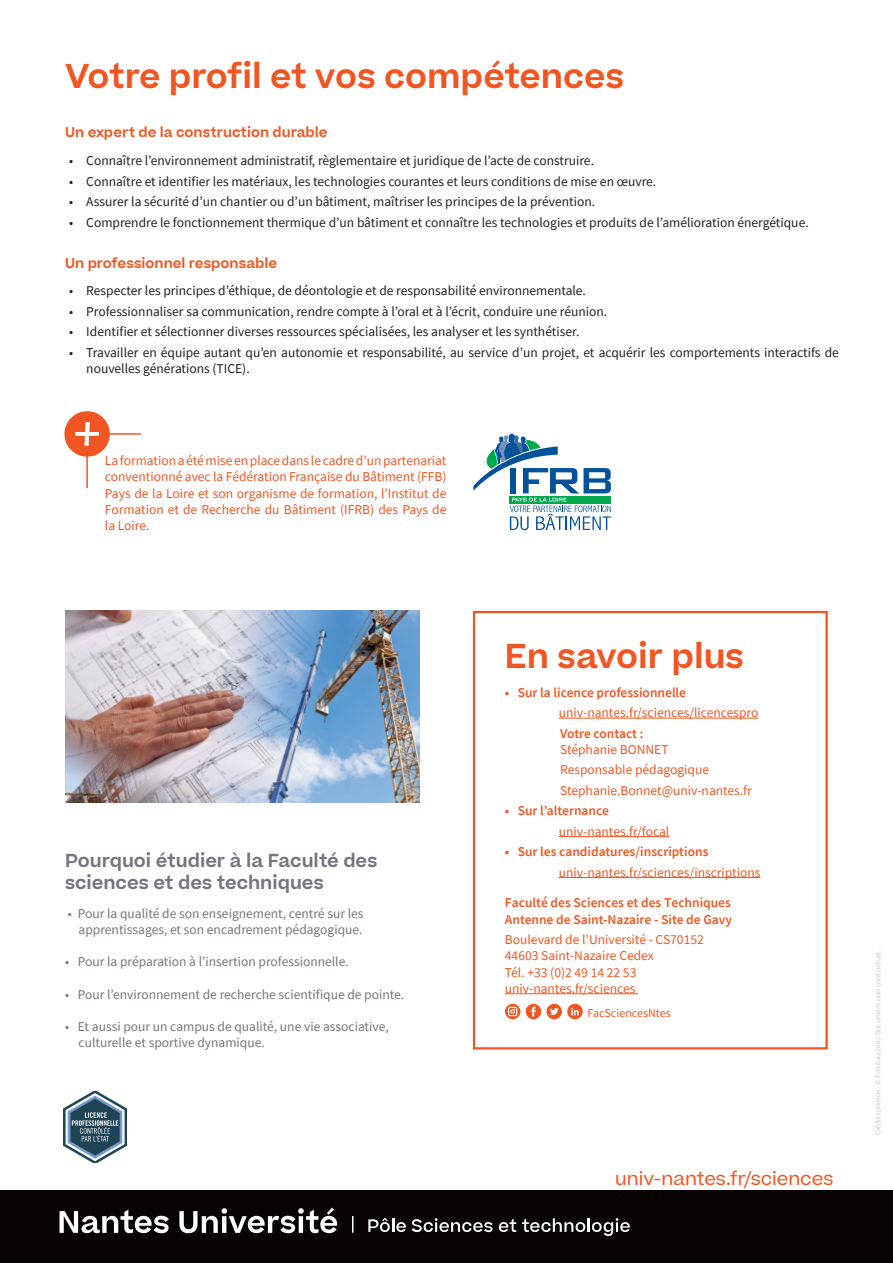
<style>
.page{position:relative;width:893px;height:1263px;background:#fff}
.page>*{position:absolute;margin:0;border:0;box-sizing:border-box;transform-origin:0 0}
.Titre{font:600 33px "Beatrice";color:#f15622}
.titre_encart{font:600 33px "Beatrice";color:#f15622}
.Titre-2{font:600 18px/21.6px "Beatrice";color:#71767f}
.t1{font:18px "Beatrice";color:#f15622}
.t2{font:13.5px/16.2px "Source Sans Pro";color:#231f20}
.info_encart{font:13.5px/16.2px "Source Sans Pro";color:#f15622}
.liste{font:13.5px "Source Sans Pro";color:#71767f}
.liste_encart{font:600 13.5px/16.2px "Source Sans Pro";color:#f15622}
.liste_encart-2{font:13.5px/16.2px "Source Sans Pro";color:#f15622}
.info{font:600 13.5px "Beatrice";color:#f15622}
.lien{font:13.5px "Source Sans Pro";color:#f15622}
.t3{font:12px "Source Sans Pro";color:#f15622}
.t4{font:7.5px "Source Sans Pro";color:#c7c7c1}
.s1{font-weight:600}
</style>
<div class="page">
<div style="left:526px;top:1004px;width:15px;height:15px;background:#f15622;border-radius:50%"></div>
<svg style="left:531px;top:1007px;width:5px;height:10px"></svg>
<div style="left:546px;top:1004px;width:16px;height:15px;background:#f15622;border-radius:50%"></div>
<svg style="left:550px;top:1008px;width:9px;height:7px"></svg>
<svg style="left:505px;top:1004px;width:15px;height:15px"></svg>
<svg style="left:508px;top:1007px;width:9px;height:9px"></svg>
<svg style="left:567px;top:1004px;width:16px;height:15px"></svg>
<svg style="left:571px;top:1008px;width:8px;height:7px"></svg>
<img style="left:64px;top:1091px;width:63px;height:72px">
<div style="left:0;top:1191px;width:893px;height:72px;background:#080302"></div>
<svg style="left:60px;top:1208px;width:277px;height:25px"></svg>
<svg style="left:368px;top:1218px;width:38px;height:14px"></svg>
<svg style="left:412px;top:1218px;width:81px;height:14px"></svg>
<svg style="left:499px;top:1219px;width:17px;height:13px"></svg>
<svg style="left:522px;top:1218px;width:108px;height:18px"></svg>
<svg style="left:352px;top:1216px;width:1px;height:17px"></svg>
<hr style="left:559px;top:718px;width:199px;height:1px;background:#f15622">
<hr style="left:559px;top:836px;width:110px;height:1px;background:#f15622">
<hr style="left:559px;top:877px;width:201px;height:1px;background:#f15622">
<hr style="left:505px;top:993px;width:133px;height:1px;background:#f15622">
<div style="left:473px;top:611px;width:355px;height:438px;border:2px solid #f15622"></div>
<img style="left:65px;top:611px;width:355px;height:191px">
<hr style="left:86px;top:433px;width:55px;height:2px;background:#f15622">
<hr style="left:86px;top:433px;width:2px;height:55px;background:#f15622">
<div style="left:65px;top:412px;width:44px;height:44px;background:#f15622;border-radius:50%"></div>
<div style="left:64px;top:411px;width:46px;height:46px;border:2px solid #f15622;border-radius:50%"></div>
<svg style="left:75px;top:422px;width:25px;height:24px"></svg>
<svg style="left:473px;top:434px;width:138px;height:96px"></svg>
<p class="Titre" style="left:65px;top:54px;width:561px">Votre profil et vos compétences</p>
<p class="info" style="left:65px;top:123px;width:264px">Un expert de la construction durable</p>
<p class="t2" style="left:69px;top:153px;width:526px">• Connaître l’environnement administratif, règlementaire et juridique de l’acte de construire.</p>
<p class="t2" style="left:69px;top:173px;width:588px">• Connaître et identifier les matériaux, les technologies courantes et leurs conditions de mise en œuvre.</p>
<p class="t2" style="left:69px;top:193px;width:527px">• Assurer la sécurité d’un chantier ou d’un bâtiment, maîtriser les principes de la prévention.</p>
<p class="t2" style="left:69px;top:214px;width:741px">• Comprendre le fonctionnement thermique d’un bâtiment et connaître les technologies et produits de l’amélioration énergétique.</p>
<p class="info" style="left:65px;top:254px;width:214px">Un professionnel responsable</p>
<p class="t2" style="left:69px;top:283px;width:518px">• Respecter les principes d’éthique, de déontologie et de responsabilité environnementale.</p>
<p class="t2" style="left:69px;top:303px;width:539px">• Professionnaliser sa communication, rendre compte à l’oral et à l’écrit, conduire une réunion.</p>
<p class="t2" style="left:69px;top:324px;width:512px">• Identifier et sélectionner diverses ressources spécialisées, les analyser et les synthétiser.</p>
<p class="t2" style="left:86px;top:344px;width:754px;text-indent:-17px">• Travailler en équipe autant qu’en autonomie et responsabilité, au service d’un projet, et acquérir les comportements interactifs de nouvelles générations (TICE).</p>
<p class="info_encart" style="left:105px;top:452px;width:343px;text-align:justify">La formation a été mise en place dans le cadre d’un partenariat conventionné avec la Fédération Française du Bâtiment (FFB)<br>Pays de la Loire et son organisme de formation, l’Institut de Formation et de Recherche du Bâtiment (IFRB) des Pays de la Loire.</p>
<p class="Titre-2" style="left:65px;top:850px;width:314px">Pourquoi étudier à la Faculté des sciences et des techniques</p>
<p class="liste" style="left:68px;top:904px;width:297px">• Pour la qualité de son enseignement, centré sur les</p>
<p class="liste" style="left:79px;top:921px;width:285px">apprentissages, et son encadrement pédagogique.</p>
<p class="liste" style="left:65px;top:953px;width:285px">• Pour la préparation à l’insertion professionnelle.</p>
<p class="liste" style="left:65px;top:985px;width:341px">• Pour l’environnement de recherche scientifique de pointe.</p>
<p class="liste" style="left:65px;top:1018px;width:325px">• Et aussi pour un campus de qualité, une vie associative,</p>
<p class="liste" style="left:79px;top:1034px;width:188px">culturelle et sportive dynamique.</p>
<p class="titre_encart" style="left:505px;top:634px;width:241px">En savoir plus</p>
<p class="liste_encart" style="left:505px;top:684px;width:183px">• Sur la licence professionnelle</p>
<p class="info_encart" style="left:559px;top:704px;width:201px">univ-nantes.fr/sciences/licencespro</p>
<p class="info_encart" style="left:560px;top:725px;width:110px"><span class="s1">Votre contact :<br></span>Stéphanie BONNET</p>
<p class="info_encart" style="left:560px;top:761px;width:150px">Responsable pédagogique</p>
<p class="info_encart" style="left:560px;top:782px;width:193px">Stephanie.Bonnet@univ-nantes.fr</p>
<p class="liste_encart" style="left:505px;top:802px;width:105px">• Sur l’alternance</p>
<p class="info_encart" style="left:559px;top:823px;width:112px">univ-nantes.fr/focal</p>
<p class="liste_encart" style="left:505px;top:843px;width:205px">• Sur les candidatures/inscriptions</p>
<p class="info_encart" style="left:559px;top:864px;width:203px">univ-nantes.fr/sciences/inscriptions</p>
<p class="liste_encart" style="left:505px;top:895px;width:229px">Faculté des Sciences et des Techniques<br>Antenne de Saint-Nazaire - Site de Gavy</p>
<p class="liste_encart-2" style="left:505px;top:931px;width:200px">Boulevard de l’Université - CS70152<br>44603 Saint-Nazaire Cedex<br>Tél. +33 (0)2 49 14 22 53</p>
<p class="lien" style="left:505px;top:980px;width:132px">univ-nantes.fr/sciences</p>
<p class="t3" style="left:587px;top:1005px;width:85px">FacSciencesNtes</p>
<p class="t1" style="left:615px;top:1167px;width:220px">univ-nantes.fr/sciences</p>
<p class="t4" style="left:873px;top:1135px;width:187px;rotate:-90deg">Crédits photos : © Fotolia.com / Document non contractuel.</p>
</div>
